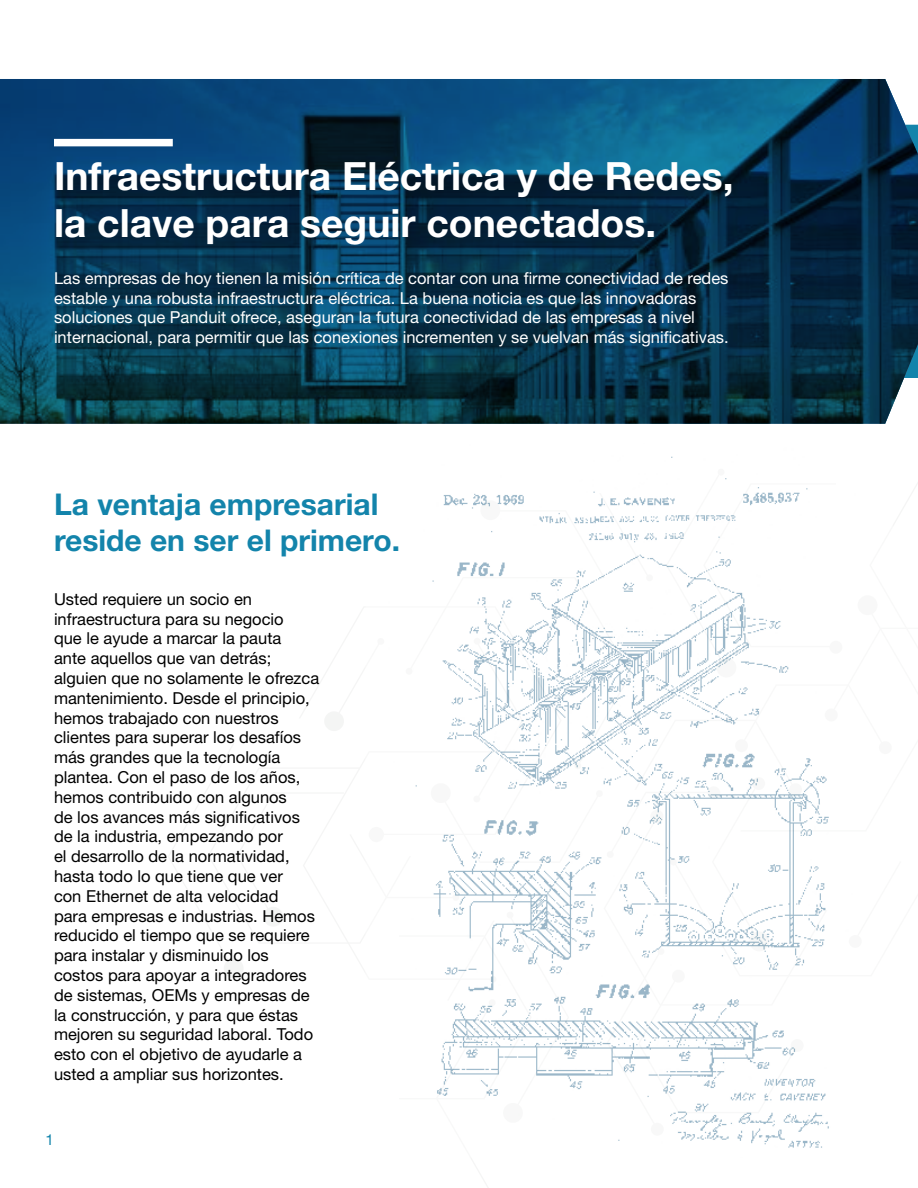
<style>
.page{position:relative;width:918px;height:1188px;background:#fff}
.page>*{position:absolute;margin:0;border:0;box-sizing:border-box;transform-origin:0 0}
.t1{font:700 39px/46.8px "Helvetica Neue LT Std";color:#fff}
.t2{font:700 30px/36px "Helvetica Neue LT Std";color:#1384ab}
.t3{font:16.5px/19.8px "Helvetica Neue LT Std";color:#000}
.t4{font:16.5px/19.8px "Helvetica Neue LT Std";color:#fff}
.t5{font:15px "Helvetica Neue LT Std";color:#1384ab}
</style>
<div class="page">
<svg style="left:0;top:79px;width:918px;height:345px;background:#083a58"></svg>
<div style="left:54px;top:139px;width:119px;height:7px;background:#fff"></div>
<img style="left:415px;top:456px;width:500px;height:692px">
<h1 class="t1" style="left:54px;top:152px;width:681px">Infraestructura Eléctrica y de Redes, la clave para seguir conectados.</h1>
<p class="t4" style="left:54px;top:268px;width:676px">Las empresas de hoy tienen la misión crítica de contar con una firme conectividad de redes estable y una robusta infraestructura eléctrica. La buena noticia es que las innovadoras soluciones que Panduit ofrece, aseguran la futura conectividad de las empresas a nivel internacional, para permitir que las conexiones incrementen y se vuelvan más significativas.</p>
<h2 class="t2" style="left:54px;top:485px;width:348px">La ventaja empresarial reside en ser el primero.</h2>
<p class="t3" style="left:54px;top:589px;width:267px">Usted requiere un socio en infraestructura para su negocio<br>que le ayude a marcar la pauta<br>ante aquellos que van detrás; alguien que no solamente le ofrezca mantenimiento. Desde el principio, hemos trabajado con nuestros clientes para superar los desafíos más grandes que la tecnología plantea. Con el paso de los años, hemos contribuido con algunos<br>de los avances más significativos de la industria, empezando por<br>el desarrollo de la normatividad, hasta todo lo que tiene que ver<br>con Ethernet de alta velocidad<br>para empresas e industrias. Hemos reducido el tiempo que se requiere para instalar y disminuido los costos para apoyar a integradores de sistemas, OEMs y empresas de la construcción, y para que éstas mejoren su seguridad laboral. Todo esto con el objetivo de ayudarle a usted a ampliar sus horizontes.</p>
<p class="t5" style="left:46px;top:1130px;width:10px">1</p>
</div>
